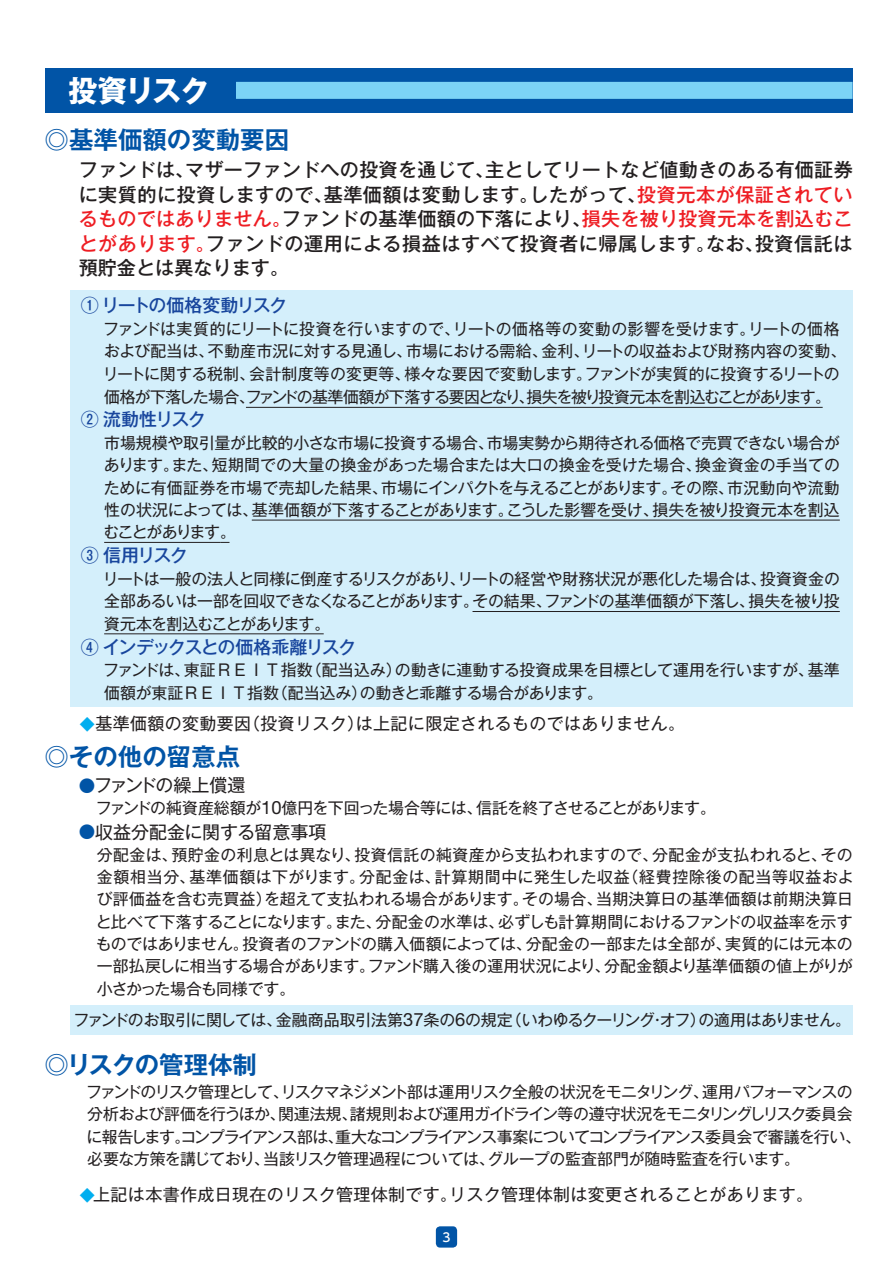
<style>
.page{position:relative;width:893px;height:1263px;background:#fff}
.page>*{position:absolute;margin:0;border:0;box-sizing:border-box;transform-origin:0 0}
.t1{font:700 29.7px "Gothic MB101 Pr 5";letter-spacing:-.075em;color:#fff}
.t2{font:700 24.45px "Gothic MB101 Pr 5 De";color:#0154a6}
.t3{font:500 19.2px/24.5px "Gothic MB101 Pr 5";letter-spacing:.025em;color:#231f20;text-align:justify}
.t4{font:500 18px "Gothic MB101 Pr 5";letter-spacing:-.09em;color:#18469d}
.t5{font:18px "Gothic MB101 Pr 5";color:#231f20}
.t6{font:18px "Gothic MB101 Pr 5";letter-spacing:-.04em;color:#231f20}
.t7{font:16.95px "Gothic MB101 Pr 5";letter-spacing:.02em;color:#231f20}
.t8{font:15.9px/22.4px "Gothic MB101 Pr 5";letter-spacing:-.035em;color:#231f20;text-align:justify}
.t9{font:15.9px/22.4px "Gothic MB101 Pr 5";letter-spacing:-.055em;color:#231f20}
.t10{font:15.9px/22.4px "Gothic MB101 Pr 5";letter-spacing:-.01em;color:#231f20}
.t11{font:500 12.15px "UD Shin Go Pro";color:#fff}
.s1{color:#ee1d23}
.s2{font-size:15px;color:#00aeef}
.s3{font-size:16.5px;color:#0154a6}
.s4{font-family:"Helvetica Neue";font-size:18.3px}
</style>
<div class="page">
<div style="left:436px;top:1226px;width:21px;height:21px;background:#0154a6;border-radius:4px"></div>
<div style="left:70px;top:290px;width:783px;height:417px;background:#d4effb"></div>
<hr style="left:246px;top:407px;width:577px;height:1px;background:#231f20">
<hr style="left:252px;top:520px;width:588px;height:1px;background:#231f20">
<hr style="left:104px;top:542px;width:116px;height:1px;background:#231f20">
<hr style="left:472px;top:611px;width:368px;height:1px;background:#231f20">
<hr style="left:104px;top:633px;width:220px;height:1px;background:#231f20">
<div style="left:70px;top:1005px;width:783px;height:30px;background:#d4effb"></div>
<div style="left:45px;top:68px;width:808px;height:45px;background:#0154a6"></div>
<div style="left:236px;top:82px;width:617px;height:17px;background:#7cd3f6"></div>
<h1 class="t1" style="left:68px;top:66px;width:143px">投資リスク</h1>
<h2 class="t2" style="left:45px;top:119px;width:246px">◎基準価額の変動要因</h2>
<p class="t3" style="left:79px;top:156px;width:776px">ファンドは、マザーファンドへの投資を通じて、主としてリートなど値動きのある有価証券に実質的に投資しますので、基準価額は変動します。したがって、<span class="s1">投資元本が保証されているものではありません。</span>ファンドの基準価額の下落により、<span class="s1">損失を被り投資元本を割込むことがあります。</span>ファンドの運用による損益はすべて投資者に帰属します。なお、投資信託は預貯金とは異なります。</p>
<p class="t4" style="left:81px;top:291px;width:208px">① リートの価格変動リスク</p>
<p class="t8" style="left:103px;top:316px;width:745px;text-align:left">ファンドは実質的にリートに投資を行いますので、リートの価格等の変動の影響を受けます。リートの価格および配当は、不動産市況に対する見通し、市場における需給、金利、リートの収益および財務内容の変動、リートに関する税制、会計制度等の変更等、様々な要因で変動します。ファンドが実質的に投資するリートの価格が下落した場合、ファンドの基準価額が下落する要因となり、損失を被り投資元本を割込むことがあります。</p>
<p class="t4" style="left:81px;top:404px;width:127px">② 流動性リスク</p>
<p class="t8" style="left:103px;top:430px;width:739px">市場規模や取引量が比較的小さな市場に投資する場合、市場実勢から期待される価格で売買できない場合があります。また、短期間での大量の換金があった場合または大口の換金を受けた場合、換金資金の手当てのために有価証券を市場で売却した結果、市場にインパクトを与えることがあります。その際、市況動向や流動性の状況によっては、基準価額が下落することがあります。こうした影響を受け、損失を被り投資元本を割込むことがあります。</p>
<p class="t4" style="left:81px;top:540px;width:109px">③ 信用リスク</p>
<p class="t8" style="left:103px;top:566px;width:739px">リートは一般の法人と同様に倒産するリスクがあり、リートの経営や財務状況が悪化した場合は、投資資金の全部あるいは一部を回収できなくなることがあります。その結果、ファンドの基準価額が下落し、損失を被り投資元本を割込むことがあります。</p>
<p class="t4" style="left:81px;top:632px;width:277px">④ インデックスとの価格乖離リスク</p>
<p class="t10" style="left:103px;top:658px;width:738px">ファンドは、東証ＲＥＩＴ指数（配当込み）の動きに連動する投資成果を目標として運用を行いますが、基準価額が東証ＲＥＩＴ指数（配当込み）の動きと乖離する場合があります。</p>
<p class="t7" style="left:80px;top:709px;width:607px"><span class="s2">◆</span>基準価額の変動要因（投資リスク）は上記に限定されるものではありません。</p>
<h2 class="t2" style="left:45px;top:736px;width:197px">◎その他の留意点</h2>
<p class="t6" style="left:79px;top:770px;width:168px"><span class="s3">●</span>ファンドの繰上償還</p>
<p class="t8" style="left:96px;top:796px;width:622px">ファンドの純資産総額が<span class="s4">10</span>億円を下回った場合等には、信託を終了させることがあります。</p>
<p class="t5" style="left:79px;top:817px;width:249px"><span class="s3">●</span>収益分配金に関する留意事項</p>
<p class="t8" style="left:96px;top:842px;width:759px">分配金は、預貯金の利息とは異なり、投資信託の純資産から支払われますので、分配金が支払われると、その金額相当分、基準価額は下がります。分配金は、計算期間中に発生した収益（経費控除後の配当等収益および評価益を含む売買益）を超えて支払われる場合があります。その場合、当期決算日の基準価額は前期決算日と比べて下落することになります。また、分配金の水準は、必ずしも計算期間におけるファンドの収益率を示すものではありません。投資者のファンドの購入価額によっては、分配金の一部または全部が、実質的には元本の一部払戻しに相当する場合があります。ファンド購入後の運用状況により、分配金額より基準価額の値上がりが小さかった場合も同様です。</p>
<p class="t8" style="left:74px;top:1007px;width:779px">ファンドのお取引に関しては、金融商品取引法第<span class="s4">37</span>条の<span class="s4">6</span>の規定（いわゆるクーリング・オフ）の適用はありません。</p>
<h2 class="t2" style="left:45px;top:1044px;width:214px">◎リスクの管理体制</h2>
<p class="t9" style="left:86px;top:1079px;width:776px">ファンドのリスク管理として、リスクマネジメント部は運用リスク全般の状況をモニタリング、運用パフォーマンスの分析および評価を行うほか、関連法規、諸規則および運用ガイドライン等の遵守状況をモニタリングしリスク委員会に報告します。コンプライアンス部は、重大なコンプライアンス事案についてコンプライアンス委員会で審議を行い、必要な方策を講じており、当該リスク管理過程については、グループの監査部門が随時監査を行います。</p>
<p class="t7" style="left:80px;top:1180px;width:735px"><span class="s2">◆</span>上記は本書作成日現在のリスク管理体制です。リスク管理体制は変更されることがあります。</p>
<p class="t11" style="left:442px;top:1227px;width:10px">3</p>
</div>
